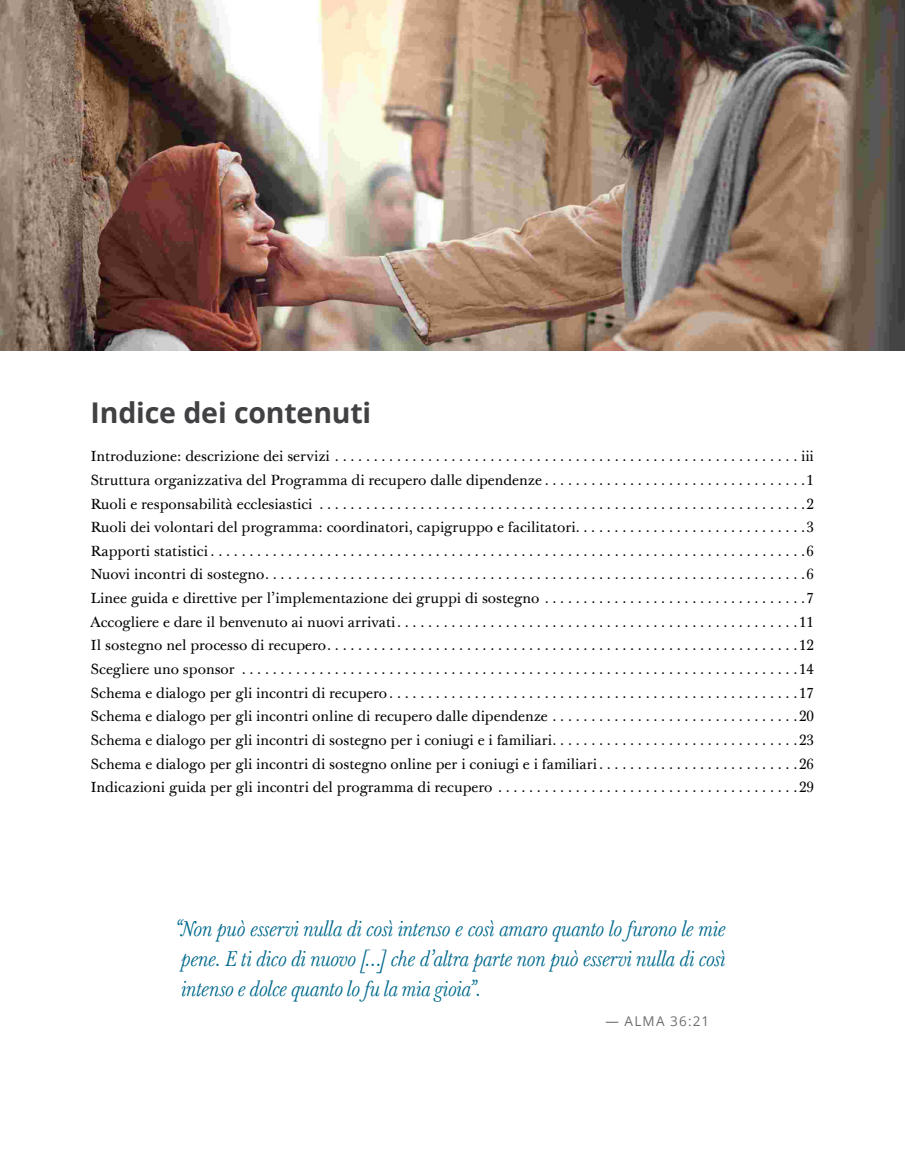
<style>
.page{position:relative;width:905px;height:1175px;background:#fff}
.page>*{position:absolute;margin:0;border:0;box-sizing:border-box;transform-origin:0 0}
.h2-off{font:700 28.5px "Zoramlds Lat";letter-spacing:-.01em;color:#414042}
.Quote_Text{font:italic 300 condensed 21px/30px "Mc Kay Prolds Lat";letter-spacing:-.015em;color:#00698c;text-align:justify}
.t1{font:14.25px "Mc Kay Prolds Lat";color:#000}
.quoteCite{font:13.5px "Zoramlds Lat";letter-spacing:.095em;color:#6d6e71}
</style>
<div class="page">
<img style="left:0;top:0;width:904px;height:351px">
<p class="h2-off" style="left:90px;top:391px;width:282px">Indice dei contenuti</p>
<p class="t1" style="left:90px;top:445px;width:725px">Introduzione: descrizione dei servizi . . . . . . . . . . . . . . . . . . . . . . . . . . . . . . . . . . . . . . . . . . . . . . . . . . . . . . . . . . . iii</p>
<p class="t1" style="left:90px;top:468px;width:725px">Struttura organizzativa del Programma di recupero dalle dipendenze . . . . . . . . . . . . . . . . . . . . . . . . . . . . . . . . . 1</p>
<p class="t1" style="left:90px;top:492px;width:725px">Ruoli e responsabilità ecclesiastici . . . . . . . . . . . . . . . . . . . . . . . . . . . . . . . . . . . . . . . . . . . . . . . . . . . . . . . . . . . . . . 2</p>
<p class="t1" style="left:90px;top:516px;width:725px">Ruoli dei volontari del programma: coordinatori, capigruppo e facilitatori . . . . . . . . . . . . . . . . . . . . . . . . . . . . . 3</p>
<p class="t1" style="left:90px;top:539px;width:725px">Rapporti statistici . . . . . . . . . . . . . . . . . . . . . . . . . . . . . . . . . . . . . . . . . . . . . . . . . . . . . . . . . . . . . . . . . . . . . . . . . . . . 6</p>
<p class="t1" style="left:90px;top:563px;width:725px">Nuovi incontri di sostegno . . . . . . . . . . . . . . . . . . . . . . . . . . . . . . . . . . . . . . . . . . . . . . . . . . . . . . . . . . . . . . . . . . . . . 6</p>
<p class="t1" style="left:90px;top:587px;width:725px">Linee guida e direttive per l’implementazione dei gruppi di sostegno . . . . . . . . . . . . . . . . . . . . . . . . . . . . . . . . . 7</p>
<p class="t1" style="left:90px;top:610px;width:725px">Accogliere e dare il benvenuto ai nuovi arrivati . . . . . . . . . . . . . . . . . . . . . . . . . . . . . . . . . . . . . . . . . . . . . . . . . . . 11</p>
<p class="t1" style="left:90px;top:634px;width:725px">Il sostegno nel processo di recupero . . . . . . . . . . . . . . . . . . . . . . . . . . . . . . . . . . . . . . . . . . . . . . . . . . . . . . . . . . . . 12</p>
<p class="t1" style="left:90px;top:657px;width:725px">Scegliere uno sponsor . . . . . . . . . . . . . . . . . . . . . . . . . . . . . . . . . . . . . . . . . . . . . . . . . . . . . . . . . . . . . . . . . . . . . . . 14</p>
<p class="t1" style="left:90px;top:681px;width:725px">Schema e dialogo per gli incontri di recupero . . . . . . . . . . . . . . . . . . . . . . . . . . . . . . . . . . . . . . . . . . . . . . . . . . . . 17</p>
<p class="t1" style="left:90px;top:705px;width:725px">Schema e dialogo per gli incontri online di recupero dalle dipendenze . . . . . . . . . . . . . . . . . . . . . . . . . . . . . . . 20</p>
<p class="t1" style="left:90px;top:728px;width:725px">Schema e dialogo per gli incontri di sostegno per i coniugi e i familiari . . . . . . . . . . . . . . . . . . . . . . . . . . . . . . . 23</p>
<p class="t1" style="left:90px;top:752px;width:725px">Schema e dialogo per gli incontri di sostegno online per i coniugi e i familiari . . . . . . . . . . . . . . . . . . . . . . . . . 26</p>
<p class="t1" style="left:90px;top:776px;width:725px">Indicazioni guida per gli incontri del programma di recupero . . . . . . . . . . . . . . . . . . . . . . . . . . . . . . . . . . . . . . 29</p>
<p class="Quote_Text" style="left:175px;top:914px;width:552px">“Non può esservi nulla di così intenso e così amaro quanto lo furono le mie pene. E ti dico di nuovo […] che d’altra parte non può esservi nulla di così intenso e dolce quanto lo fu la mia gioia”.</p>
<p class="quoteCite" style="left:605px;top:1011px;width:105px">— ALMA 36:21</p>
</div>
